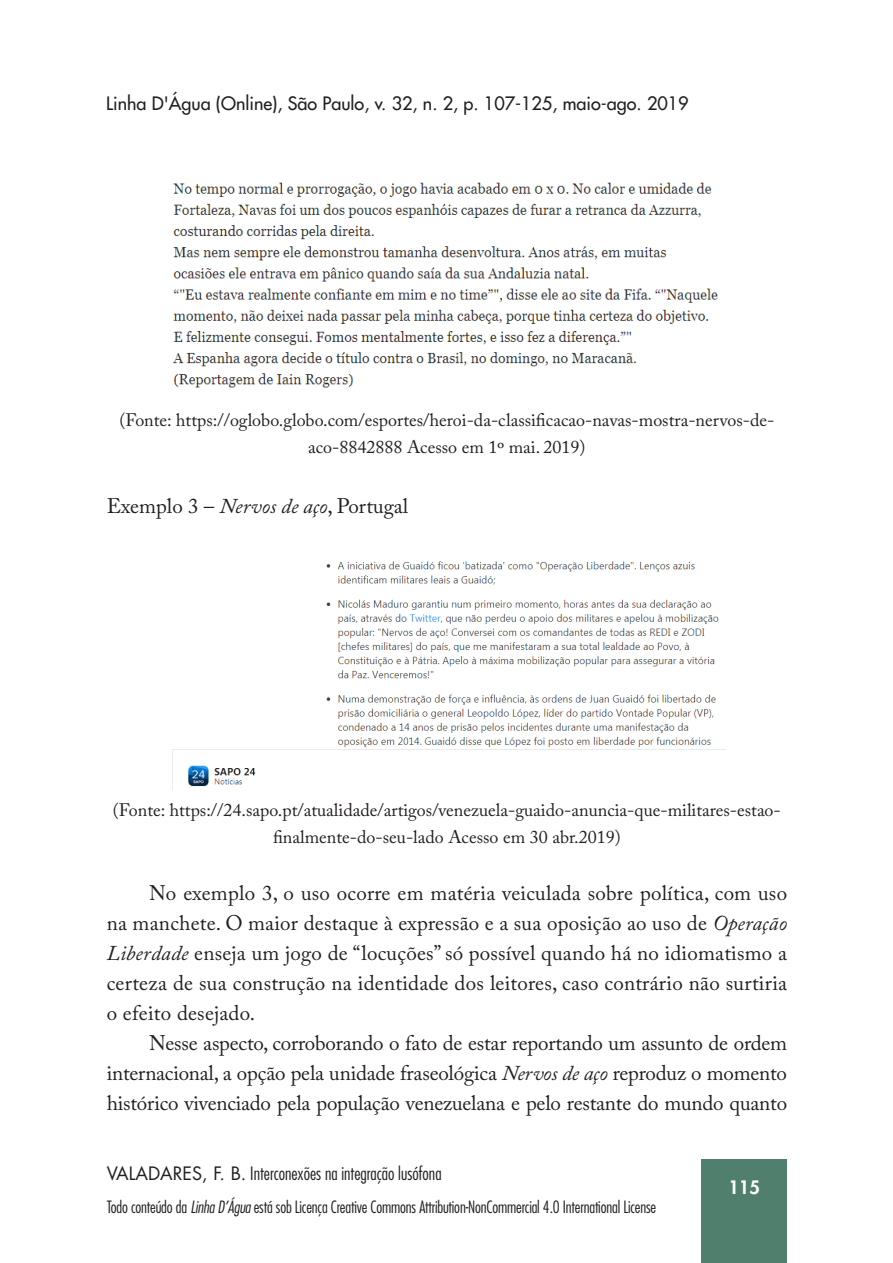
<style>
.page{position:relative;width:893px;height:1263px;background:#fff}
.page>*{position:absolute;margin:0;border:0;box-sizing:border-box;transform-origin:0 0}
._1__texto_corrido{font:21px/30px "Adobe Caslon Pro";color:#231f20;text-align:justify}
.enumeração{font:21px "Adobe Caslon Pro";color:#231f20}
._3__legenda{font:18px/27px "Adobe Caslon Pro";color:#231f20;text-align:center}
.t1{font:18px "Futura LT";color:#231f20}
.t2{font:300 condensed 18px "Futura LT";color:#231f20}
.t3{font:800 18px "Futura LT";color:#fff}
.t4{font:300 condensed 16.5px "Futura LT";letter-spacing:-.01em;color:#231f20}
.s1{font-style:italic}
.s2{font-weight:400;font-stretch:normal}
</style>
<div class="page">
<div style="left:702px;top:1159px;width:85px;height:104px;background:#507f6d"></div>
<img style="left:172px;top:182px;width:546px;height:206px">
<img style="left:172px;top:561px;width:553px;height:228px">
<p class="t1" style="left:106px;top:91px;width:584px">Linha D'Água (Online), São Paulo, v. 32, n. 2, p. 107-125, maio-ago. 2019</p>
<p class="_3__legenda" style="left:119px;top:407px;width:656px">(Fonte: https://oglobo.globo.com/esportes/heroi-da-classificacao-navas-mostra-nervos-de&shy;aco-8842888 Acesso em 1º mai. 2019)</p>
<p class="enumeração" style="left:107px;top:494px;width:303px">Exemplo 3 – <span class="s1">Nervos de aço</span>, Portugal</p>
<p class="_3__legenda" style="left:113px;top:797px;width:669px">(Fonte: https://24.sapo.pt/atualidade/artigos/venezuela-guaido-anuncia-que-militares-estao&shy;finalmente-do-seu-lado Acesso em 30 abr.2019)</p>
<p class="_1__texto_corrido" style="left:107px;top:878px;width:682px;text-indent:43px">No exemplo 3, o uso ocorre em matéria veiculada sobre política, com uso na manchete. O maior destaque à expressão e a sua oposição ao uso de <span class="s1">Operação Liberdade</span> enseja um jogo de “locuções” só possível quando há no idiomatismo a certeza de sua construção na identidade dos leitores, caso contrário não surtiria o efeito desejado.</p>
<p class="_1__texto_corrido" style="left:107px;top:1028px;width:682px;text-indent:43px">Nesse aspecto, corroborando o fato de estar reportando um assunto de ordem internacional, a opção pela unidade fraseológica <span class="s1">Nervos de aço</span> reproduz o momento histórico vivenciado pela população venezuelana e pelo restante do mundo quanto</p>
<p class="t2" style="left:107px;top:1162px;width:336px"><span class="s2">VALADARES, F. B.</span> Interconexões na integração lusófona</p>
<p class="t4" style="left:107px;top:1197px;width:551px">Todo conteúdo da <span class="s1">Linha D’Água</span> está sob Licença Creative Commons Attribution-NonCommercial 4.0 International License</p>
<p class="t3" style="left:728px;top:1175px;width:33px">115</p>
</div>
